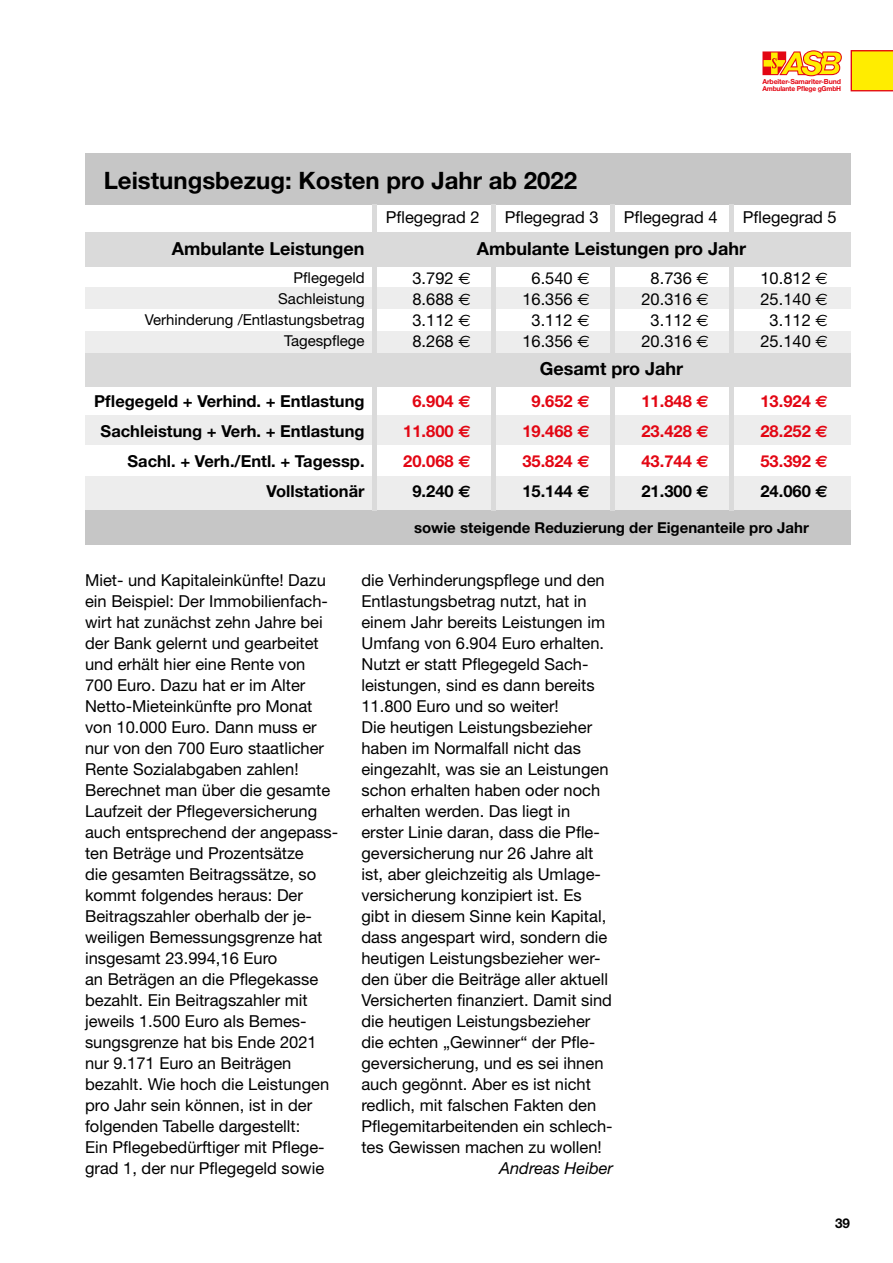
<style>
.page{position:relative;width:893px;height:1263px;background:#fff}
.page>*{position:absolute;margin:0;border:0;box-sizing:border-box;transform-origin:0 0}
.t1{font:700 24px "Helvetica Neue";color:#000}
.t2{font:700 18px "Helvetica Neue";color:#000}
.t3{font:16.5px/21px "Helvetica Neue";color:#000;text-align:center}
.t4{font:700 16.5px/30px "Helvetica Neue";color:#e30613;text-align:center}
.t5{font:700 16.5px/30px "Helvetica Neue";color:#000;text-align:right}
.t6{font:italic 16.5px "Helvetica Neue";color:#000}
.t7{font:15px/21px "Helvetica Neue";color:#000;text-align:right}
.t8{font:700 15px "Helvetica Neue";color:#000}
.t9{font:700 13.5px "Helvetica Neue";color:#000}
.t10{font:700 6.9px/7.4px "Helvetica Neue";letter-spacing:-.02em;color:#e30613}
.s1{font-family:"Euro Sans"}
.s2{color:#000}
.s3{font-family:"Euro Sans";color:#000}
</style>
<div class="page">
<div style="left:85px;top:153px;width:765px;height:51px;background:#c6c6c6"></div>
<div style="left:85px;top:233px;width:765px;height:34px;background:#dadada"></div>
<div style="left:85px;top:353px;width:765px;height:34px;background:#dadada"></div>
<div style="left:85px;top:415px;width:765px;height:30px;background:#ededed"></div>
<div style="left:85px;top:331px;width:765px;height:21px;background:#ededed"></div>
<div style="left:85px;top:287px;width:765px;height:22px;background:#ededed"></div>
<div style="left:85px;top:476px;width:765px;height:34px;background:#ededed"></div>
<div style="left:85px;top:510px;width:765px;height:34px;background:#c6c6c6"></div>
<hr style="left:372px;top:204px;width:4px;height:306px;background:#dadada">
<hr style="left:491px;top:267px;width:4px;height:86px;background:#dadada">
<hr style="left:610px;top:204px;width:4px;height:29px;background:#dadada">
<hr style="left:729px;top:204px;width:4px;height:29px;background:#dadada">
<hr style="left:491px;top:387px;width:4px;height:123px;background:#dadada">
<hr style="left:610px;top:387px;width:4px;height:123px;background:#dadada">
<hr style="left:729px;top:387px;width:4px;height:123px;background:#dadada">
<hr style="left:610px;top:267px;width:4px;height:86px;background:#dadada">
<hr style="left:729px;top:267px;width:4px;height:86px;background:#dadada">
<hr style="left:491px;top:204px;width:4px;height:29px;background:#dadada">
<svg style="left:762px;top:50px;width:80px;height:26px;background:#f5a743"></svg>
<svg style="left:851px;top:50px;width:42px;height:41px;background:#fcdb01"></svg>
<h1 class="t1" style="left:104px;top:165px;width:475px">Leistungsbezug: Kosten pro Jahr ab 2022</h1>
<p class="t10" style="left:762px;top:78px;width:80px">Arbeiter-Samariter-Bund<br>Ambulante Pflege gGmbH</p>
<p class="t2" style="left:172px;top:237px;width:194px">Ambulante Leistungen</p>
<p class="t7" style="left:145px;top:267px;width:221px">Pflegegeld<br>Sachleistung<br>Verhinderung /Entlastungsbetrag<br>Tagespflege</p>
<p class="t3" style="left:386px;top:206px;width:95px">Pflegegrad 2</p>
<p class="t3" style="left:505px;top:206px;width:95px">Pflegegrad 3</p>
<p class="t3" style="left:624px;top:206px;width:95px">Pflegegrad 4</p>
<p class="t3" style="left:743px;top:206px;width:95px">Pflegegrad 5</p>
<p class="t2" style="left:477px;top:237px;width:271px">Ambulante Leistungen pro Jahr</p>
<p class="t3" style="left:412px;top:267px;width:60px;text-align:justify">3.792 <span class="s1">E </span>8.688 <span class="s1">E </span>3.112 <span class="s1">E </span>8.268 <span class="s1">E</span></p>
<p class="t3" style="left:522px;top:267px;width:69px">6.540 <span class="s1">E<br></span>16.356 <span class="s1">E<br></span>3.112 <span class="s1">E<br></span>16.356 <span class="s1">E</span></p>
<p class="t3" style="left:641px;top:267px;width:69px">8.736 <span class="s1">E<br></span>20.316 <span class="s1">E<br></span>3.112 <span class="s1">E<br></span>20.316 <span class="s1">E</span></p>
<p class="t3" style="left:760px;top:267px;width:69px">10.812 <span class="s1">E<br></span>25.140 <span class="s1">E<br></span>3.112 <span class="s1">E<br></span>25.140 <span class="s1">E</span></p>
<p class="t2" style="left:540px;top:357px;width:145px">Gesamt pro Jahr</p>
<p class="t5" style="left:94px;top:386px;width:272px">Pflegegeld + Verhind. + Entlastung<br>Sachleistung + Verh. + Entlastung<br>Sachl. + Verh./Entl. + Tagessp.<br>Vollstationär</p>
<p class="t4" style="left:403px;top:386px;width:69px">6.904 <span class="s1">E<br></span>11.800 <span class="s1">E<br></span>20.068 <span class="s1">E<br></span><span class="s2">9.240</span> <span class="s3">E</span></p>
<p class="t4" style="left:522px;top:386px;width:69px">9.652 <span class="s1">E<br></span>19.468 <span class="s1">E<br></span>35.824 <span class="s1">E<br></span><span class="s2">15.144</span> <span class="s3">E</span></p>
<p class="t4" style="left:641px;top:386px;width:69px;text-align:justify">11.848 <span class="s1">E </span>23.428 <span class="s1">E </span>43.744 <span class="s1">E </span><span class="s2">21.300</span> <span class="s3">E</span></p>
<p class="t4" style="left:760px;top:386px;width:69px;text-align:justify">13.924 <span class="s1">E </span>28.252 <span class="s1">E </span>53.392 <span class="s1">E </span><span class="s2">24.060</span> <span class="s3">E</span></p>
<p class="t8" style="left:414px;top:518px;width:396px">sowie steigende Reduzierung der Eigenanteile pro Jahr</p>
<p class="t3" style="left:85px;top:569px;width:255px;text-align:left">Miet- und Kapitaleinkünfte! Dazu ein Beispiel: Der Immobilienfach&shy;wirt hat zunächst zehn Jahre bei der Bank gelernt und gearbeitet und erhält hier eine Rente von<br>700 Euro. Dazu hat er im Alter<br>Netto-Mieteinkünfte pro Monat von 10.000 Euro. Dann muss er nur von den 700 Euro staatlicher<br>Rente Sozialabgaben zahlen!<br>Berechnet man über die gesamte<br>Laufzeit der Pflegeversicherung auch entsprechend der angepass&shy;ten Beträge und Prozentsätze<br>die gesamten Beitragssätze, so kommt folgendes heraus: Der<br>Beitragszahler oberhalb der je&shy;weiligen Bemessungsgrenze hat insgesamt 23.994,16 Euro<br>an Beträgen an die Pflegekasse bezahlt. Ein Beitragszahler mit jeweils 1.500 Euro als Bemes&shy;sungsgrenze hat bis Ende 2021 nur 9.171 Euro an Beiträgen bezahlt. Wie hoch die Leistungen pro Jahr sein können, ist in der folgenden Tabelle dargestellt:<br>Ein Pflegebedürftiger mit Pflege&shy;grad 1, der nur Pflegegeld sowie</p>
<p class="t3" style="left:361px;top:569px;width:253px;text-align:left">die Verhinderungspflege und den<br>Entlastungsbetrag nutzt, hat in einem Jahr bereits Leistungen im<br>Umfang von 6.904 Euro erhalten.<br>Nutzt er statt Pflegegeld Sach&shy;leistungen, sind es dann bereits<br>11.800 Euro und so weiter!<br>Die heutigen Leistungsbezieher haben im Normalfall nicht das eingezahlt, was sie an Leistungen schon erhalten haben oder noch erhalten werden. Das liegt in erster Linie daran, dass die Pfle&shy;geversicherung nur 26 Jahre alt ist, aber gleichzeitig als Umlage&shy;versicherung konzipiert ist. Es gibt in diesem Sinne kein Kapital, dass angespart wird, sondern die heutigen Leistungsbezieher wer&shy;den über die Beiträge aller aktuell<br>Versicherten finanziert. Damit sind die heutigen Leistungsbezieher die echten „Gewinner“ der Pfle&shy;geversicherung, und es sei ihnen auch gegönnt. Aber es ist nicht redlich, mit falschen Fakten den<br>Pflegemitarbeitenden ein schlech&shy;tes Gewissen machen zu wollen!</p>
<p class="t6" style="left:499px;top:1158px;width:116px">Andreas Heiber</p>
<p class="t9" style="left:835px;top:1215px;width:17px">39</p>
</div>
